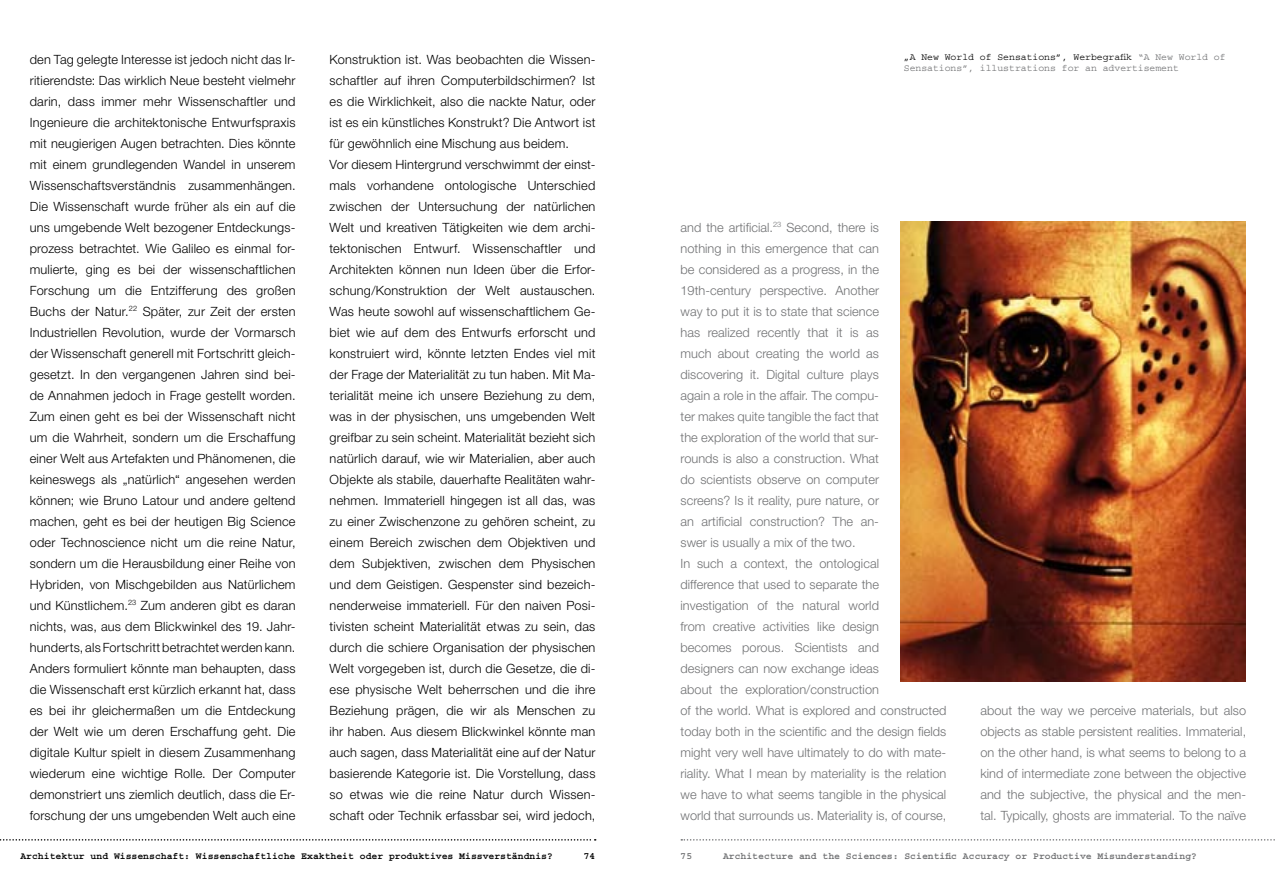
<style>
.page{position:relative;width:1276px;height:893px;background:#fff}
.page>*{position:absolute;margin:0;border:0;box-sizing:border-box;transform-origin:0 0}
.t1{font:300 12.75px/21px "Helvetica Neue";letter-spacing:.015em;color:#000;text-align:justify}
.t2{font:300 12.75px/21px "Helvetica Neue";letter-spacing:.005em;color:#707173}
.t3{font:9.75px/11.7px "Courier";color:#707173}
.t4{font:700 9.75px "Courier";color:#000}
.t5{font:700 9.75px "Courier";color:#707173}
.s1{color:#000}
</style>
<div class="page">
<svg style="left:0;top:839px;width:596px;height:2px"></svg>
<svg style="left:681px;top:839px;width:594px;height:2px"></svg>
<img style="left:900px;top:221px;width:345px;height:460px">
<p class="t1" style="left:30px;top:48px;width:267px">den Tag gelegte Interesse ist jedoch nicht das Ir&shy;ritierendste: Das wirklich Neue besteht vielmehr darin, dass immer mehr Wissenschaftler und Ingenieure die architektonische Entwurfspraxis mit neugierigen Augen betrachten. Dies könnte mit einem grundlegenden Wandel in unserem Wissenschaftsverständnis zusammenhängen.<br>Die Wissenschaft wurde früher als ein auf die uns umgebende Welt bezogener Entdeckungs&shy;prozess betrachtet. Wie Galileo es einmal for&shy;mulierte, ging es bei der wissenschaftlichen Forschung um die Entzifferung des großen Buchs der Natur.<sup>22</sup> Später, zur Zeit der ersten Industriellen Revolution, wurde der Vormarsch der Wissenschaft generell mit Fortschritt gleich&shy;gesetzt. In den vergangenen Jahren sind bei&shy;de Annahmen jedoch in Frage gestellt worden.<br>Zum einen geht es bei der Wissenschaft nicht um die Wahrheit, sondern um die Erschaffung einer Welt aus Artefakten und Phänomenen, die keineswegs als „natürlich“ angesehen werden können; wie Bruno Latour und andere geltend machen, geht es bei der heutigen Big Science oder Technoscience nicht um die reine Natur, sondern um die Herausbildung einer Reihe von Hybriden, von Mischgebilden aus Natürlichem und Künstlichem.<sup>23</sup> Zum anderen gibt es daran nichts, was, aus dem Blickwinkel des 19. Jahr&shy;hunderts, als Fortschritt betrachtet werden kann.<br>Anders formuliert könnte man behaupten, dass die Wissenschaft erst kürzlich erkannt hat, dass es bei ihr gleichermaßen um die Entdeckung der Welt wie um deren Erschaffung geht. Die digitale Kultur spielt in diesem Zusammenhang wiederum eine wichtige Rolle. Der Computer demonstriert uns ziemlich deutlich, dass die Er&shy;forschung der uns umgebenden Welt auch eine</p>
<p class="t1" style="left:330px;top:48px;width:267px;text-align:left">Konstruktion ist. Was beobachten die Wissen&shy;schaftler auf ihren Computerbildschirmen? Ist es die Wirklichkeit, also die nackte Natur, oder ist es ein künstliches Konstrukt? Die Antwort ist für gewöhnlich eine Mischung aus beidem.<br>Vor diesem Hintergrund verschwimmt der einst&shy;mals vorhandene ontologische Unterschied zwischen der Untersuchung der natürlichen Welt und kreativen Tätigkeiten wie dem archi&shy;tektonischen Entwurf. Wissenschaftler und Architekten können nun Ideen über die Erfor&shy;schung/Konstruktion der Welt austauschen.<br>Was heute sowohl auf wissenschaftlichem Ge&shy;biet wie auf dem des Entwurfs erforscht und konstruiert wird, könnte letzten Endes viel mit der Frage der Materialität zu tun haben. Mit Ma&shy;terialität meine ich unsere Beziehung zu dem, was in der physischen, uns umgebenden Welt greifbar zu sein scheint. Materialität bezieht sich natürlich darauf, wie wir Materialien, aber auch Objekte als stabile, dauerhafte Realitäten wahr&shy;nehmen. Immateriell hingegen ist all das, was zu einer Zwischenzone zu gehören scheint, zu einem Bereich zwischen dem Objektiven und dem Subjektiven, zwischen dem Physischen und dem Geistigen. Gespenster sind bezeich&shy;nenderweise immateriell. Für den naiven Posi&shy;tivisten scheint Materialität etwas zu sein, das durch die schiere Organisation der physischen Welt vorgegeben ist, durch die Gesetze, die di&shy;ese physische Welt beherrschen und die ihre Beziehung prägen, die wir als Menschen zu ihr haben. Aus diesem Blickwinkel könnte man auch sagen, dass Materialität eine auf der Natur basierende Kategorie ist. Die Vorstellung, dass so etwas wie die reine Natur durch Wissen&shy;schaft oder Technik erfassbar sei, wird jedoch,</p>
<p class="t3" style="left:904px;top:51px;width:323px"><span class="s1">„A New World of Sensations”, Werbegrafik</span> “A New World of<br>Sensations”, illustrations for an advertisement</p>
<p class="t2" style="left:680px;top:216px;width:267px">and the artificial.<sup>23</sup> Second, there is<br>nothing in this emergence that can<br>be considered as a progress, in the 19th-century perspective. Another<br>way to put it is to state that science<br>has realized recently that it is as<br>much about creating the world as<br>discovering it. Digital culture plays<br>again a role in the affair. The compu-<br>ter makes quite tangible the fact that<br>the exploration of the world that sur-<br>rounds is also a construction. What<br>do scientists observe on computer<br>screens? Is it reality, pure nature, or<br>an artificial construction? The an-<br>swer is usually a mix of the two.<br>In such a context, the ontological<br>difference that used to separate the investigation of the natural world<br>from creative activities like design<br>becomes porous. Scientists and<br>designers can now exchange ideas<br>about the exploration/construction<br>of the world. What is explored and constructed today both in the scientific and the design fields might very well have ultimately to do with mate&shy;riality. What I mean by materiality is the relation we have to what seems tangible in the physical world that surrounds us. Materiality is, of course,</p>
<p class="t2" style="left:980px;top:699px;width:267px;text-align:justify">about the way we perceive materials, but also objects as stable persistent realities. Immaterial, on the other hand, is what seems to belong to a kind of intermediate zone between the objective and the subjective, the physical and the men&shy;tal. Typically, ghosts are immaterial. To the naïve</p>
<p class="t4" style="left:20px;top:851px;width:534px">Architektur und Wissenschaft: Wissenschaftliche Exaktheit oder produktives Missverständnis?</p>
<p class="t4" style="left:584px;top:851px;width:13px">74</p>
<p class="t5" style="left:680px;top:851px;width:13px">75</p>
<p class="t5" style="left:723px;top:851px;width:475px">Architecture and the Sciences: Scientific Accuracy or Productive Misunderstanding?</p>
</div>
